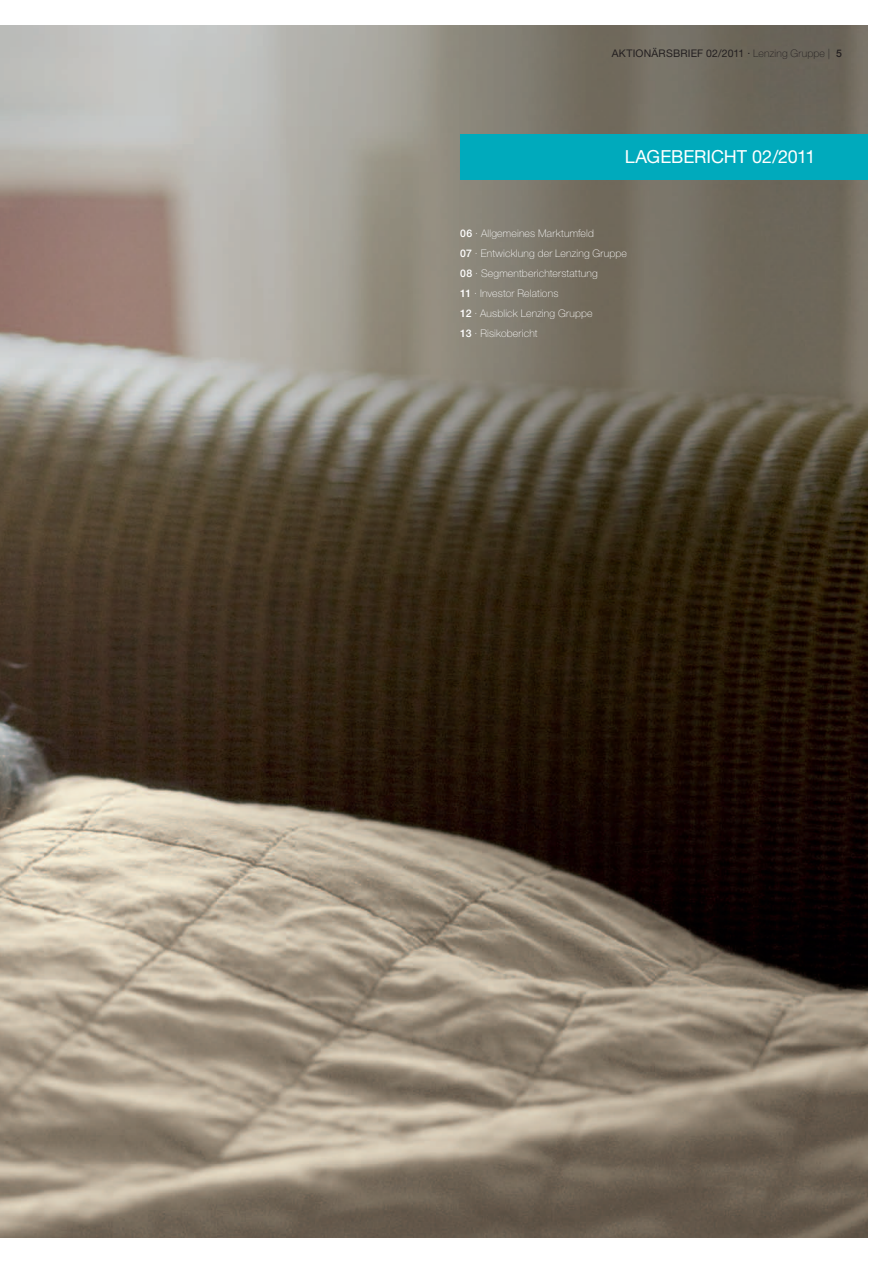
<style>
.page{position:relative;width:893px;height:1263px;background:#fff}
.page>*{position:absolute;margin:0;border:0;box-sizing:border-box;transform-origin:0 0}
.t1{font:18px "Helvetica Neue LT Std";letter-spacing:-.005em;color:#fff}
.t2{font:100 10.5px/20px "Helvetica Neue LT Std";letter-spacing:.015em;color:#fff}
.t3{font:10.5px "Helvetica Neue LT Std";letter-spacing:.02em;color:#231f20}
.s1{font-weight:100}
.s2{font-weight:500}
</style>
<div class="page">
<img style="left:0;top:26px;width:867px;height:1211px">
<div style="left:460px;top:134px;width:407px;height:45px;background:#00aabc"></div>
<p class="t3" style="left:612px;top:47px;width:232px">AKTIONÄRSBRIEF 02/2011 . <span class="s1">Lenzing Gruppe |</span> <span class="s2">5</span></p>
<h1 class="t1" style="left:625px;top:146px;width:192px">LAGEBERICHT 02/2011</h1>
<p class="t2" style="left:460px;top:223px;width:168px"><span class="s2">06</span> . Allgemeines Marktumfeld<br><span class="s2">07</span> . Entwicklung der Lenzing Gruppe<br><span class="s2">08</span> . Segmentberichterstattung<br><span class="s2">11</span> . Investor Relations<br><span class="s2">12</span> . Ausblick Lenzing Gruppe<br><span class="s2">13</span> . Risikobericht</p>
</div>
